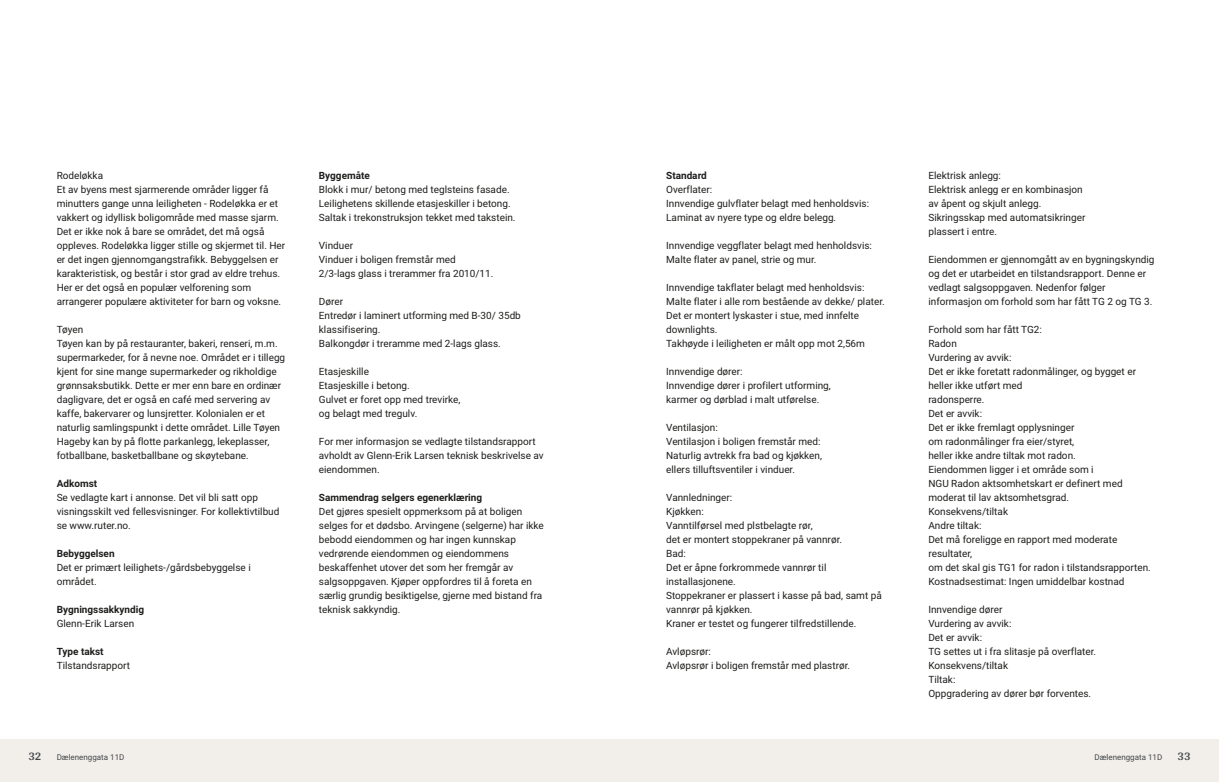
<style>
.page{position:relative;width:1219px;height:782px;background:#fff}
.page>*{position:absolute;margin:0;border:0;box-sizing:border-box;transform-origin:0 0}
.t1{font:700 12px "Arya";color:#414749}
.t2{font:10px/14px "Roboto Vitec";color:#1d1d1b}
.t3{font:700 10px "Roboto Vitec";color:#1d1d1b}
.t4{font:8px "Roboto Vitec";color:#414749}
</style>
<div class="page">
<div style="left:0;top:739px;width:612px;height:42px;background:#f2eeea"></div>
<div style="left:607px;top:739px;width:612px;height:42px;background:#f2eeea"></div>
<p class="t2" style="left:57px;top:167px;width:230px">Rodeløkka<br>Et av byens mest sjarmerende områder ligger få minutters gange unna leiligheten ‑ Rodeløkka er et vakkert og idyllisk boligområde med masse sjarm.<br>Det er ikke nok å bare se området, det må også oppleves. Rodeløkka ligger stille og skjermet til. Her er det ingen gjennomgangstrafikk. Bebyggelsen er karakteristisk, og består i stor grad av eldre trehus.<br>Her er det også en populær velforening som arrangerer populære aktiviteter for barn og voksne.</p>
<p class="t2" style="left:57px;top:321px;width:230px">Tøyen<br>Tøyen kan by på restauranter, bakeri, renseri, m.m. supermarkeder, for å nevne noe. Området er i tillegg kjent for sine mange supermarkeder og rikholdige grønnsaksbutikk. Dette er mer enn bare en ordinær dagligvare, det er også en café med servering av kaffe, bakervarer og lunsjretter. Kolonialen er et naturlig samlingspunkt i dette området. Lille Tøyen Hageby kan by på flotte parkanlegg, lekeplasser, fotballbane, basketballbane og skøytebane.</p>
<p class="t3" style="left:57px;top:476px;width:42px">Adkomst</p>
<p class="t2" style="left:57px;top:489px;width:224px">Se vedlagte kart i annonse. Det vil bli satt opp visningsskilt ved fellesvisninger. For kollektivtilbud se www.ruter.no.</p>
<p class="t3" style="left:57px;top:546px;width:59px">Bebyggelsen</p>
<p class="t2" style="left:57px;top:559px;width:196px">Det er primært leilighets‑/ gårdsbebyggelse i området.</p>
<p class="t3" style="left:57px;top:602px;width:89px">Bygningssakkyndig</p>
<p class="t2" style="left:57px;top:615px;width:79px">Glenn‑Erik Larsen</p>
<p class="t3" style="left:57px;top:644px;width:48px">Type takst</p>
<p class="t2" style="left:57px;top:657px;width:75px">Tilstandsrapport</p>
<p class="t1" style="left:28px;top:749px;width:15px">32</p>
<p class="t4" style="left:57px;top:751px;width:69px">Dælenenggata 11D</p>
<p class="t3" style="left:319px;top:168px;width:52px">Byggemåte</p>
<p class="t2" style="left:319px;top:181px;width:198px">Blokk i mur/ betong med teglsteins fasade.<br>Leilighetens skillende etasjeskiller i betong.<br>Saltak i trekonstruksjon tekket med takstein.</p>
<p class="t2" style="left:319px;top:237px;width:176px">Vinduer<br>Vinduer i boligen fremstår med<br>2/ 3‑lags glass i trerammer fra 2010/ 11.</p>
<p class="t2" style="left:319px;top:293px;width:203px">Dører<br>Entredør i laminert utforming med B‑30/ 35db klassifisering.<br>Balkongdør i treramme med 2‑lags glass.</p>
<p class="t2" style="left:319px;top:363px;width:143px">Etasjeskille<br>Etasjeskille i betong.<br>Gulvet er foret opp med trevirke, og belagt med tregulv.</p>
<p class="t2" style="left:319px;top:433px;width:226px">For mer informasjon se vedlagte tilstandsrapport avholdt av Glenn‑Erik Larsen teknisk beskrivelse av eiendommen.</p>
<p class="t3" style="left:319px;top:490px;width:165px">Sammendrag selgers egenerklæring</p>
<p class="t2" style="left:319px;top:503px;width:226px">Det gjøres spesielt oppmerksom på at boligen selges for et dødsbo. Arvingene (selgerne) har ikke bebodd eiendommen og har ingen kunnskap vedrørende eiendommen og eiendommens beskaffenhet utover det som her fremgår av salgsoppgaven. Kjøper oppfordres til å foreta en særlig grundig besiktigelse, gjerne med bistand fra teknisk sakkyndig.</p>
<p class="t3" style="left:666px;top:168px;width:42px">Standard</p>
<p class="t2" style="left:666px;top:181px;width:204px">Overflater:<br>Innvendige gulvflater belagt med henholdsvis:<br>Laminat av nyere type og eldre belegg.</p>
<p class="t2" style="left:666px;top:237px;width:207px">Innvendige veggflater belagt med henholdsvis:<br>Malte flater av panel, strie og mur.</p>
<p class="t2" style="left:666px;top:279px;width:220px">Innvendige takflater belagt med henholdsvis:<br>Malte flater i alle rom bestående av dekke/ plater.<br>Det er montert lyskaster i stue, med innfelte downlights.<br>Takhøyde i leiligheten er målt opp mot 2,56m</p>
<p class="t2" style="left:666px;top:363px;width:166px">Innvendige dører:<br>Innvendige dører i profilert utforming, karmer og dørblad i malt utførelse.</p>
<p class="t2" style="left:666px;top:419px;width:157px">Ventilasjon:<br>Ventilasjon i boligen fremstår med:<br>Naturlig avtrekk fra bad og kjøkken, ellers tilluftsventiler i vinduer.</p>
<p class="t2" style="left:666px;top:489px;width:217px">Vannledninger:<br>Kjøkken:<br>Vanntilførsel med plstbelagte rør,<br>det er montert stoppekraner på vannrør.<br>Bad:<br>Det er åpne forkrommede vannrør til installasjonene.<br>Stoppekraner er plassert i kasse på bad, samt på vannrør på kjøkken.<br>Kraner er testet og fungerer tilfredstillende.</p>
<p class="t2" style="left:666px;top:643px;width:185px">Avløpsrør:<br>Avløpsrør i boligen fremstår med plastrør.</p>
<p class="t2" style="left:928px;top:167px;width:159px">Elektrisk anlegg:<br>Elektrisk anlegg er en kombinasjon av åpent og skjult anlegg.<br>Sikringsskap med automatsikringer plassert i entre.</p>
<p class="t2" style="left:928px;top:251px;width:228px">Eiendommen er gjennomgått av en bygningskyndig og det er utarbeidet en tilstandsrapport. Denne er vedlagt salgsoppgaven. Nedenfor følger informasjon om forhold som har fått TG 2 og TG 3.</p>
<p class="t2" style="left:928px;top:321px;width:224px">Forhold som har fått TG2:<br>Radon<br>Vurdering av avvik:<br>Det er ikke foretatt radonmålinger, og bygget er heller ikke utført med<br>radonsperre.<br>Det er avvik:<br>Det er ikke fremlagt opplysninger<br>om radonmålinger fra eier/ styret,<br>heller ikke andre tiltak mot radon.<br>Eiendommen ligger i et område som i<br>NGU Radon aktsomhetskart er definert med moderat til lav aktsomhetsgrad.<br>Konsekvens/ tiltak<br>Andre tiltak:<br>Det må foreligge en rapport med moderate resultater,<br>om det skal gis TG1 for radon i tilstandsrapporten.<br>Kostnadsestimat: Ingen umiddelbar kostnad</p>
<p class="t2" style="left:928px;top:601px;width:169px">Innvendige dører<br>Vurdering av avvik:<br>Det er avvik:<br>TG settes ut i fra slitasje på overflater.<br>Konsekvens/ tiltak<br>Tiltak:<br>Oppgradering av dører bør forventes.</p>
<p class="t4" style="left:1094px;top:751px;width:69px">Dælenenggata 11D</p>
<p class="t1" style="left:1177px;top:749px;width:15px">33</p>
</div>
